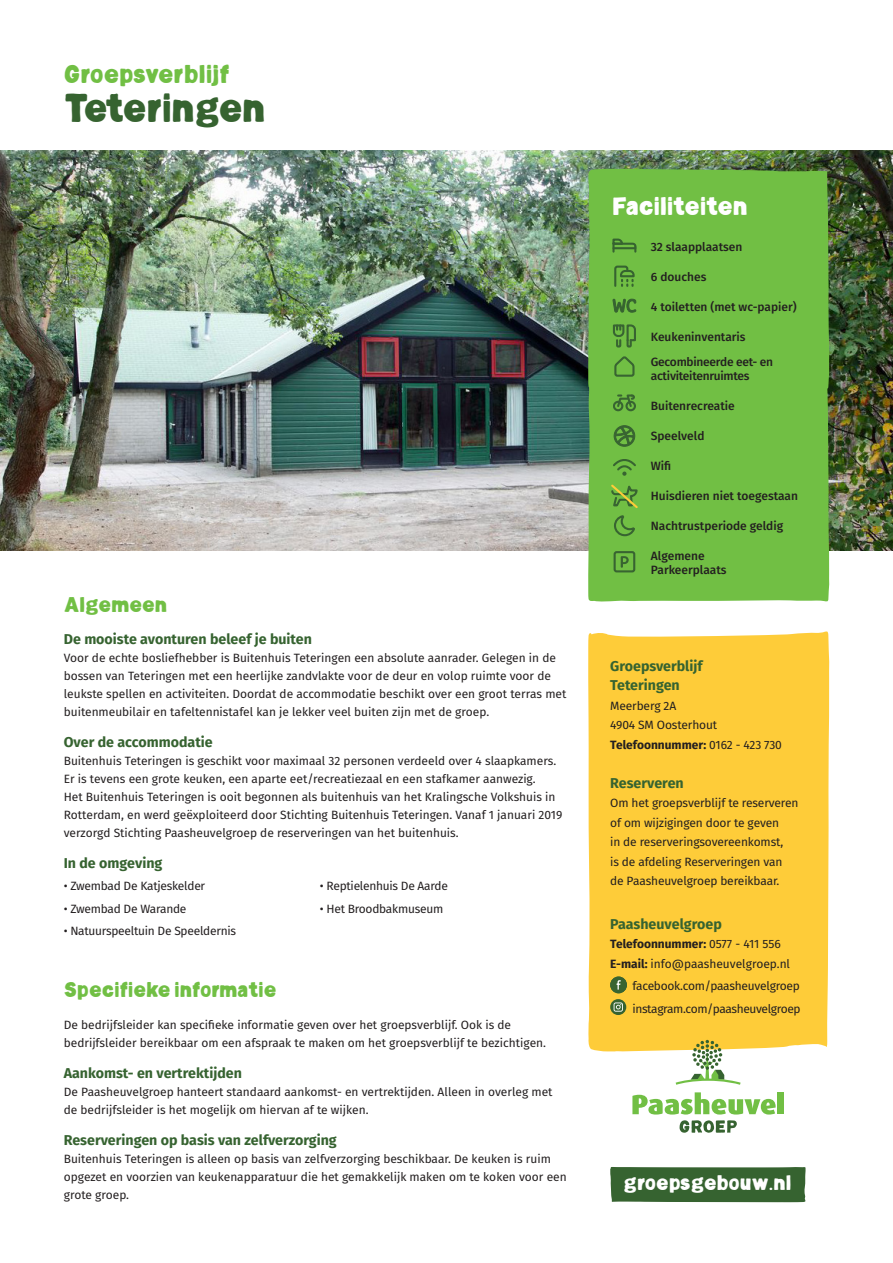
<style>
.page{position:relative;width:893px;height:1263px;background:#fff}
.page>*{position:absolute;margin:0;border:0;box-sizing:border-box;transform-origin:0 0}
.t1{font:700 28.5px "Hugo";letter-spacing:-.03em;color:#366330}
.t2{font:700 18.15px "Hugo";color:#71bf44}
.t3{font:700 18px "Hugo";letter-spacing:-.01em;color:#fff}
.Platte_tekst{font:700 15px "Hugo";letter-spacing:-.02em;color:#71bf44}
.t4{font:700 14.85px "Hugo";letter-spacing:-.02em;color:#fff}
.Platte_tekst-2{font:700 14.25px/19.5px "Fira Sans";color:#366330}
.Platte_tekst-3{font:12px/18px "Fira Sans";color:#231f20}
.t5{font:500 12px "Fira Sans";color:#231f20}
.Platte_tekst-4{font:12px "Fira Sans";letter-spacing:-.02em;color:#231f20}
.t6{font:700 12px "Fira Sans";color:#231f20}
.t7{font:500 12px/14.4px "Fira Sans";letter-spacing:-.02em;color:#231f20}
.Platte_tekst-5{font:12px "Fira Sans";letter-spacing:-.03em;color:#231f20}
.s1{font-weight:400}
.s2{font-weight:700}
</style>
<div class="page">
<div style="left:588px;top:631px;width:241px;height:420px;background:#fecc39"></div>
<img style="left:0;top:151px;width:893px;height:399px">
<div style="left:610px;top:1167px;width:196px;height:35px;background:#366330"></div>
<svg style="left:676px;top:1040px;width:65px;height:45px"></svg>
<svg style="left:632px;top:1092px;width:144px;height:22px"></svg>
<div style="left:778px;top:1092px;width:6px;height:22px;background:#71bf44"></div>
<svg style="left:679px;top:1120px;width:58px;height:13px"></svg>
<svg style="left:610px;top:976px;width:17px;height:17px"></svg>
<svg style="left:610px;top:999px;width:16px;height:16px"></svg>
<div style="left:588px;top:169px;width:241px;height:433px;background:#71bf44"></div>
<svg style="left:611px;top:237px;width:26px;height:15px"></svg>
<svg style="left:613px;top:265px;width:23px;height:23px"></svg>
<svg style="left:613px;top:299px;width:23px;height:14px"></svg>
<svg style="left:612px;top:323px;width:25px;height:26px"></svg>
<svg style="left:614px;top:425px;width:21px;height:22px"></svg>
<svg style="left:612px;top:458px;width:25px;height:18px"></svg>
<div style="left:614px;top:551px;width:21px;height:21px;border:2px solid #386431;border-radius:2px"></div>
<svg style="left:621px;top:556px;width:8px;height:12px"></svg>
<svg style="left:609px;top:483px;width:31px;height:53px;background:#6caf40"></svg>
<div style="left:613px;top:401px;width:10px;height:10px;border:2px solid #386431;border-radius:50%"></div>
<div style="left:625px;top:401px;width:11px;height:10px;border:2px solid #386431;border-radius:50%"></div>
<svg style="left:615px;top:393px;width:21px;height:16px"></svg>
<svg style="left:613px;top:355px;width:23px;height:23px"></svg>
<p class="t2" style="left:64px;top:63px;width:168px">Groepsverblijf</p>
<p class="t1" style="left:64px;top:91px;width:203px">Teteringen</p>
<p class="Platte_tekst" style="left:64px;top:596px;width:105px">Algemeen</p>
<p class="Platte_tekst-2" style="left:64px;top:628px;width:250px">De mooiste avonturen beleef je buiten</p>
<p class="Platte_tekst-3" style="left:64px;top:648px;width:504px">Voor de echte bosliefhebber is Buitenhuis Teteringen een absolute aanrader. Gelegen in de bossen van Teteringen met een heerlijke zandvlakte voor de deur en volop ruimte voor de leukste spellen en activiteiten. Doordat de accommodatie beschikt over een groot terras met buitenmeubilair en tafeltennistafel kan je lekker veel buiten zijn met de groep.</p>
<p class="Platte_tekst-2" style="left:64px;top:731px;width:150px">Over de accommodatie</p>
<p class="Platte_tekst-3" style="left:64px;top:751px;width:500px">Buitenhuis Teteringen is geschikt voor maximaal 32 personen verdeeld over 4 slaapkamers.<br>Er is tevens een grote keuken, een aparte eet/recreatiezaal en een stafkamer aanwezig.<br>Het Buitenhuis Teteringen is ooit begonnen als buitenhuis van het Kralingsche Volkshuis in Rotterdam, en werd geëxploiteerd door Stichting Buitenhuis Teteringen. Vanaf 1 januari 2019 verzorgd Stichting Paasheuvelgroep de reserveringen van het buitenhuis.</p>
<p class="Platte_tekst-2" style="left:64px;top:852px;width:100px">In de omgeving</p>
<p class="Platte_tekst-4" style="left:64px;top:877px;width:143px">• Zwembad De Katjeskelder</p>
<p class="Platte_tekst-4" style="left:64px;top:899px;width:124px">• Zwembad De Warande</p>
<p class="Platte_tekst-4" style="left:64px;top:922px;width:174px">• Natuurspeeltuin De Speeldernis</p>
<p class="Platte_tekst-4" style="left:320px;top:877px;width:130px">• Reptielenhuis De Aarde</p>
<p class="Platte_tekst-4" style="left:320px;top:899px;width:125px">• Het Broodbakmuseum</p>
<p class="Platte_tekst" style="left:64px;top:981px;width:214px">Specifieke informatie</p>
<p class="Platte_tekst-3" style="left:64px;top:1015px;width:484px">De bedrijfsleider kan specifieke informatie geven over het groepsverblijf. Ook is de bedrijfsleider bereikbaar om een afspraak te maken om het groepsverblijf te bezichtigen.</p>
<p class="Platte_tekst-2" style="left:64px;top:1062px;width:180px">Aankomst- en vertrektijden</p>
<p class="Platte_tekst-3" style="left:64px;top:1082px;width:490px">De Paasheuvelgroep hanteert standaard aankomst- en vertrektijden. Alleen in overleg met de bedrijfsleider is het mogelijk om hiervan af te wijken.</p>
<p class="Platte_tekst-2" style="left:64px;top:1129px;width:275px">Reserveringen op basis van zelfverzorging</p>
<p class="Platte_tekst-3" style="left:64px;top:1150px;width:504px">Buitenhuis Teteringen is alleen op basis van zelfverzorging beschikbaar. De keuken is ruim opgezet en voorzien van keukenapparatuur die het gemakkelijk maken om te koken voor een grote groep.</p>
<p class="t3" style="left:612px;top:195px;width:137px">Faciliteiten</p>
<p class="t5" style="left:651px;top:237px;width:93px">32 slaapplaatsen</p>
<p class="t5" style="left:651px;top:267px;width:57px">6 douches</p>
<p class="t5" style="left:651px;top:297px;width:147px">4 toiletten (met wc-papier)</p>
<p class="t5" style="left:651px;top:327px;width:96px">Keukeninventaris</p>
<p class="t7" style="left:651px;top:354px;width:124px">Gecombineerde eet- en activiteitenruimtes</p>
<p class="t5" style="left:651px;top:396px;width:86px">Buitenrecreatie</p>
<p class="t5" style="left:651px;top:426px;width:55px">Speelveld</p>
<p class="t5" style="left:651px;top:456px;width:22px">Wifi</p>
<p class="t5" style="left:651px;top:486px;width:149px">Huisdieren niet toegestaan</p>
<p class="t5" style="left:651px;top:516px;width:134px">Nachtrustperiode geldig</p>
<p class="t5" style="left:651px;top:546px;width:55px">Algemene</p>
<p class="t5" style="left:651px;top:560px;width:77px">Parkeerplaats</p>
<p class="Platte_tekst-2" style="left:610px;top:655px;width:94px">Groepsverblijf<br>Teteringen</p>
<p class="Platte_tekst-3" style="left:610px;top:696px;width:67px">Meerberg 2A</p>
<p class="Platte_tekst-3" style="left:610px;top:716px;width:108px">4904 SM Oosterhout</p>
<p class="t6" style="left:610px;top:735px;width:173px">Telefoonnummer: <span class="s1">0162 - 423 730</span></p>
<p class="Platte_tekst-2" style="left:610px;top:772px;width:75px">Reserveren</p>
<p class="Platte_tekst-3" style="left:610px;top:793px;width:190px;line-height:19.5px">Om het groepsverblijf te reserveren of om wijzigingen door te geven<br>in de reserveringsovereenkomst,<br>is de afdeling Reserveringen van de Paasheuvelgroep bereikbaar.</p>
<p class="Platte_tekst-2" style="left:610px;top:913px;width:113px">Paasheuvelgroep</p>
<p class="t6" style="left:610px;top:934px;width:172px">Telefoonnummer: <span class="s1">0577 - 411 556</span></p>
<p class="Platte_tekst-3" style="left:610px;top:954px;width:181px"><span class="s2">E-mail:</span> info@paasheuvelgroep.nl</p>
<p class="Platte_tekst-4" style="left:632px;top:977px;width:169px">facebook.com/paasheuvelgroep</p>
<p class="Platte_tekst-5" style="left:632px;top:999px;width:170px">instagram.com/paasheuvelgroep</p>
<p class="t4" style="left:624px;top:1174px;width:169px">groepsgebouw.nl</p>
</div>
